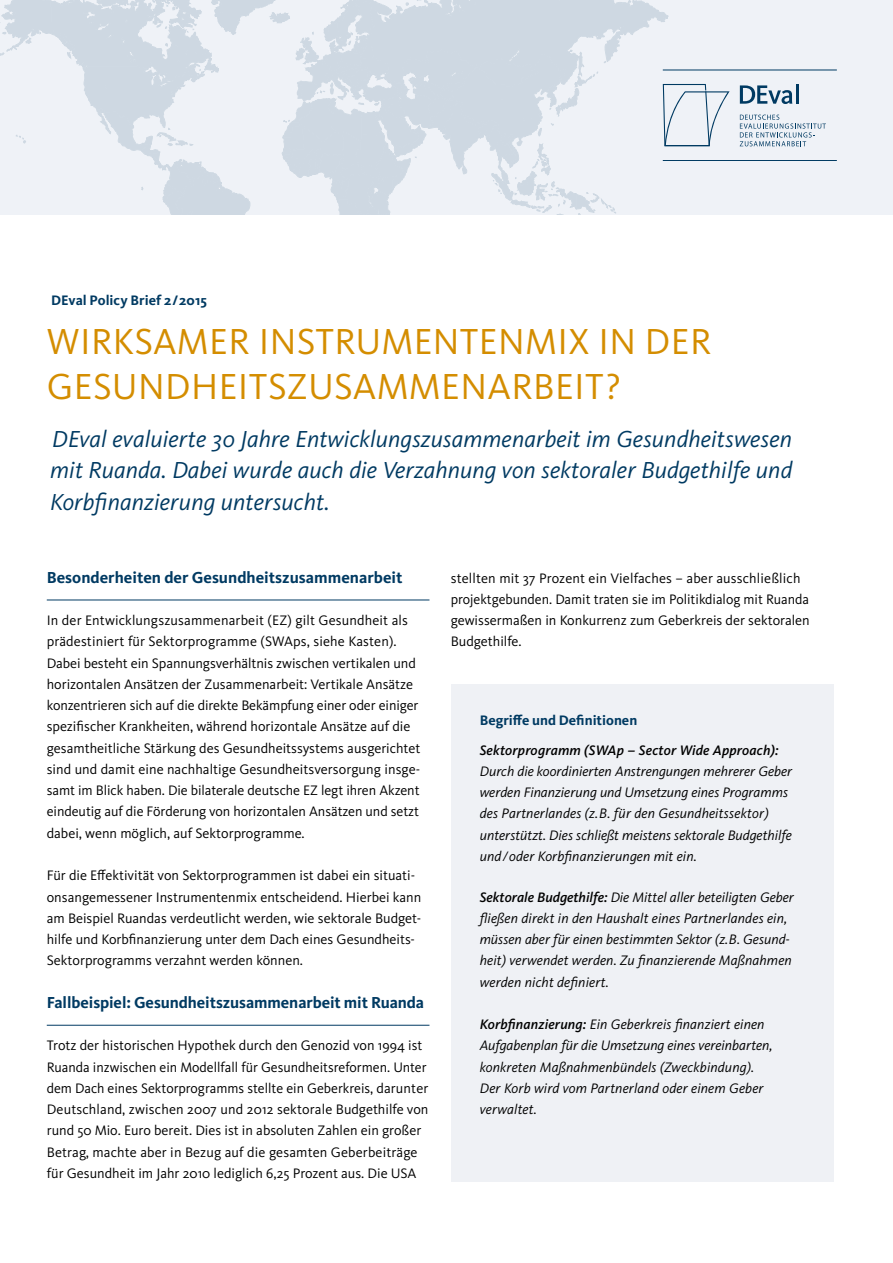
<style>
.page{position:relative;width:893px;height:1263px;background:#fff}
.page>*{position:absolute;margin:0;border:0;box-sizing:border-box;transform-origin:0 0}
.t1{font:37.5px/45px "Kievit OT";letter-spacing:.01em;color:#d48d00}
.t2{font:italic 24px/31.3px "Kievit OT";letter-spacing:.005em;color:#003a62;text-align:justify}
.t3{font:700 16.5px "Kievit OT";letter-spacing:-.005em;color:#003a62}
.t4{font:14.25px/21.3px "Kievit OT";color:#000}
.t5{font:italic 14.25px/21.3px "Kievit OT";letter-spacing:.005em;color:#000}
.t6{font:700 14.25px "Kievit OT";color:#003a62}
.t7{font:italic 500 14.25px "Kievit OT";letter-spacing:.01em;color:#000}
.s1{font-weight:500}
</style>
<div class="page">
<hr style="left:47px;top:600px;width:382px;height:1px;background:#003a62">
<hr style="left:47px;top:1025px;width:382px;height:1px;background:#003a62">
<div style="left:0;top:0;width:893px;height:215px;background:#eff2f7"></div>
<svg style="left:740px;top:85px;width:52px;height:19px"></svg>
<hr style="left:796px;top:84px;width:3px;height:20px;background:#003a62">
<svg style="left:0;top:0;width:730px;height:215px"></svg>
<hr style="left:663px;top:160px;width:174px;height:1px;background:#003a62">
<hr style="left:663px;top:70px;width:174px;height:1px;background:#003a62">
<svg style="left:740px;top:115px;width:86px;height:31px"></svg>
<div style="left:451px;top:684px;width:382px;height:498px;background:#eff1f5"></div>
<p class="t6" style="left:51px;top:292px;width:157px">DEval Policy Brief 2/2015</p>
<h1 class="t1" style="left:47px;top:320px;width:666px">WIRKSAMER INSTRUMENTENMIX IN DER<br>GESUNDHEITSZUSAMMENARBEIT?</h1>
<h2 class="t2" style="left:50px;top:423px;width:744px">DEval evaluierte 30 Jahre Entwicklungszusammenarbeit im Gesundheitswesen mit Ruanda. Dabei wurde auch die Verzahnung von sektoraler Budgethilfe und Korbfinanzierung untersucht.</h2>
<p class="t3" style="left:47px;top:567px;width:357px">Besonderheiten der Gesundheitszusammenarbeit</p>
<p class="t4" style="left:47px;top:610px;width:375px">In der Entwicklungszusammenarbeit (EZ) gilt Gesundheit als prädestiniert für Sektorprogramme (SWAps, siehe Kasten).<br>Dabei besteht ein Spannungsverhältnis zwischen vertikalen und horizontalen Ansätzen der Zusammenarbeit: Vertikale Ansätze konzentrieren sich auf die direkte Bekämpfung einer oder einiger spezifischer Krankheiten, während horizontale Ansätze auf die gesamtheitliche Stärkung des Gesundheitssystems ausgerichtet sind und damit eine nachhaltige Gesundheitsversorgung insge&shy;samt im Blick haben. Die bilaterale deutsche EZ legt ihren Akzent eindeutig auf die Förderung von horizontalen Ansätzen und setzt dabei, wenn möglich, auf Sektorprogramme.</p>
<p class="t4" style="left:47px;top:865px;width:376px">Für die Effektivität von Sektorprogrammen ist dabei ein situati&shy;onsangemessener Instrumentenmix entscheidend. Hierbei kann am Beispiel Ruandas verdeutlicht werden, wie sektorale Budget&shy;hilfe und Korbfinanzierung unter dem Dach eines Gesundheits-Sektorprogramms verzahnt werden können.</p>
<p class="t3" style="left:47px;top:993px;width:379px">Fallbeispiel: Gesundheitszusammenarbeit mit Ruanda</p>
<p class="t4" style="left:47px;top:1035px;width:383px">Trotz der historischen Hypothek durch den Genozid von 1994 ist Ruanda inzwischen ein Modellfall für Gesundheitsreformen. Unter dem Dach eines Sektorprogramms stellte ein Geberkreis, darunter Deutschland, zwischen 2007 und 2012 sektorale Budgethilfe von rund 50 Mio. Euro bereit. Dies ist in absoluten Zahlen ein großer Betrag, machte aber in Bezug auf die gesamten Geberbeiträge für Gesundheit im Jahr 2010 lediglich 6,25 Prozent aus. Die USA</p>
<p class="t4" style="left:451px;top:567px;width:361px">stellten mit 37 Prozent ein Vielfaches – aber ausschließlich projektgebunden. Damit traten sie im Politikdialog mit Ruanda gewissermaßen in Konkurrenz zum Geberkreis der sektoralen Budgethilfe.</p>
<p class="t6" style="left:480px;top:712px;width:159px">Begriffe und Definitionen</p>
<p class="t7" style="left:480px;top:741px;width:300px">Sektorprogramm (SWAp – Sector Wide Approach):</p>
<p class="t5" style="left:480px;top:760px;width:314px">Durch die koordinierten Anstrengungen mehrerer Geber werden Finanzierung und Umsetzung eines Programms des Partnerlandes (z.B. für den Gesundheitssektor) unterstützt. Dies schließt meistens sektorale Budgethilfe und/oder Korbfinanzierungen mit ein.</p>
<p class="t5" style="left:480px;top:886px;width:316px"><span class="s1">Sektorale Budgethilfe:</span> Die Mittel aller beteiligten Geber fließen direkt in den Haushalt eines Partnerlandes ein, müssen aber für einen bestimmten Sektor (z.B. Gesund&shy;heit) verwendet werden. Zu finanzierende Maßnahmen werden nicht definiert.</p>
<p class="t5" style="left:480px;top:1014px;width:294px"><span class="s1">Korbfinanzierung:</span> Ein Geberkreis finanziert einen Aufgabenplan für die Umsetzung eines vereinbarten, konkreten Maßnahmenbündels (Zweckbindung).<br>Der Korb wird vom Partnerland oder einem Geber verwaltet.</p>
</div>
